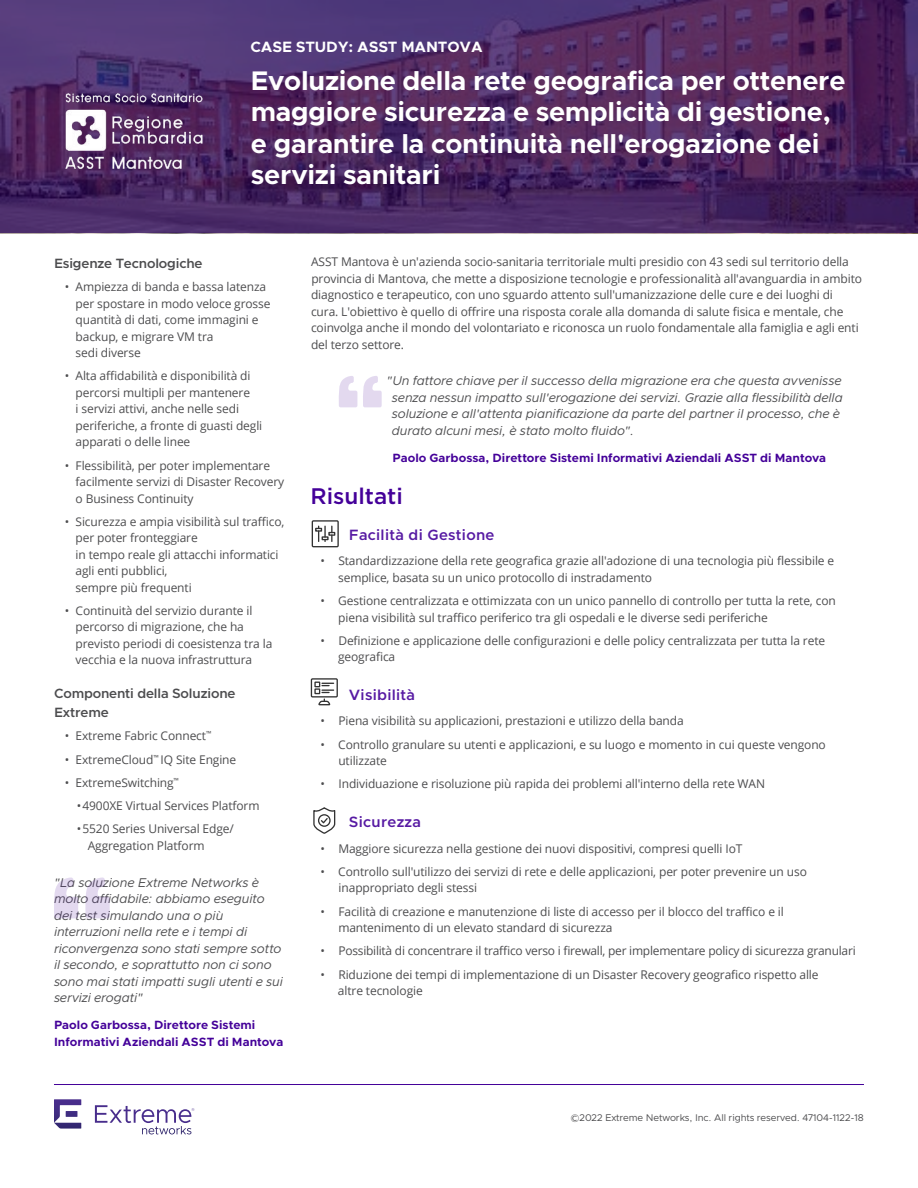
<style>
.page{position:relative;width:918px;height:1188px;background:#fff}
.page>*{position:absolute;margin:0;border:0;box-sizing:border-box;transform-origin:0 0}
.t1{font:700 27px/31.5px "Clarity City";letter-spacing:-.01em;color:#fff}
.t2{font:500 22.5px "Gotham";color:#409}
.t3{font:600 15px "Clarity City";letter-spacing:.02em;color:#571aa3}
.t4{font:700 15px "Clarity City";letter-spacing:-.01em;color:#fff}
.t5{font:600 13.5px/19.5px "Clarity City";letter-spacing:-.01em;color:#4d4d4f}
.t6{font:italic 12.75px/16.5px "Clarity City";letter-spacing:-.005em;color:#4d4d4f}
.t7{font:12px/16.5px "Open Sans";letter-spacing:-.01em;color:#4d4d4f}
.t8{font:700 12px/16.5px "Clarity City";letter-spacing:.005em;color:#409}
.t9{font:9.75px "Clarity City";letter-spacing:-.01em;color:#4d4d4f}
</style>
<div class="page">
<hr style="left:54px;top:1084px;width:810px;height:1px;background:#409">
<svg style="left:54px;top:1099px;width:27px;height:30px"></svg>
<svg style="left:95px;top:1105px;width:99px;height:29px"></svg>
<svg style="left:0;top:0;width:918px;height:233px;background:#4d2a63"></svg>
<div style="left:312px;top:520px;width:27px;height:27px;border:1px solid #333"></div>
<svg style="left:315px;top:526px;width:20px;height:15px"></svg>
<div style="left:311px;top:678px;width:27px;height:20px;border:1px solid #333"></div>
<svg style="left:314px;top:682px;width:20px;height:23px"></svg>
<svg style="left:313px;top:807px;width:23px;height:26px"></svg>
<img style="left:54px;top:92px;width:155px;height:77px">
<svg style="left:339px;top:376px;width:43px;height:31px"></svg>
<svg style="left:54px;top:878px;width:56px;height:40px"></svg>
<p class="t4" style="left:250px;top:37px;width:234px">CASE STUDY: ASST MANTOVA</p>
<h1 class="t1" style="left:250px;top:65px;width:597px">Evoluzione della rete geografica per ottenere maggiore sicurezza e semplicità di gestione, e garantire la continuità nell'erogazione dei servizi sanitari</h1>
<p class="t5" style="left:54px;top:253px;width:150px">Esigenze Tecnologiche</p>
<p class="t7" style="left:76px;top:278px;width:196px;text-indent:-11px">• Ampiezza di banda e bassa latenza per spostare in modo veloce grosse quantità di dati, come immagini e backup, e migrare VM tra<br>sedi diverse</p>
<p class="t7" style="left:76px;top:367px;width:188px;text-indent:-11px">• Alta affidabilità e disponibilità di percorsi multipli per mantenere<br>i servizi attivi, anche nelle sedi periferiche, a fronte di guasti degli apparati o delle linee</p>
<p class="t7" style="left:76px;top:457px;width:210px;text-indent:-11px">• Flessibilità, per poter implementare facilmente servizi di Disaster Recovery o Business Continuity</p>
<p class="t7" style="left:76px;top:513px;width:210px;text-indent:-11px">• Sicurezza e ampia visibilità sul traffico, per poter fronteggiare<br>in tempo reale gli attacchi informatici agli enti pubblici,<br>sempre più frequenti</p>
<p class="t7" style="left:76px;top:602px;width:198px;text-indent:-11px">• Continuità del servizio durante il percorso di migrazione, che ha previsto periodi di coesistenza tra la vecchia e la nuova infrastruttura</p>
<p class="t5" style="left:54px;top:683px;width:183px">Componenti della Soluzione<br>Extreme</p>
<p class="t7" style="left:65px;top:727px;width:148px">• Extreme Fabric Connect<sup>™</sup></p>
<p class="t7" style="left:65px;top:751px;width:173px">• ExtremeCloud<sup>™</sup> IQ Site Engine</p>
<p class="t7" style="left:65px;top:774px;width:116px">• ExtremeSwitching<sup>™</sup></p>
<p class="t7" style="left:77px;top:797px;width:184px">•4900XE Virtual Services Platform</p>
<p class="t7" style="left:88px;top:820px;width:148px;text-indent:-11px">•5520 Series Universal Edge/<br>Aggregation Platform</p>
<p class="t6" style="left:54px;top:874px;width:230px">"La soluzione Extreme Networks è molto affidabile: abbiamo eseguito dei test simulando una o più interruzioni nella rete e i tempi di riconvergenza sono stati sempre sotto il secondo, e soprattutto non ci sono sono mai stati impatti sugli utenti e sui servizi erogati"</p>
<p class="t8" style="left:54px;top:1017px;width:231px">Paolo Garbossa, Direttore Sistemi<br>Informativi Aziendali ASST di Mantova</p>
<p class="t7" style="left:311px;top:253px;width:553px">ASST Mantova è un'azienda socio-sanitaria territoriale multi presidio con 43 sedi sul territorio della provincia di Mantova, che mette a disposizione tecnologie e professionalità all'avanguardia in ambito diagnostico e terapeutico, con uno sguardo attento sull'umanizzazione delle cure e dei luoghi di cura. L'obiettivo è quello di offrire una risposta corale alla domanda di salute fisica e mentale, che coinvolga anche il mondo del volontariato e riconosca un ruolo fondamentale alla famiglia e agli enti del terzo settore.</p>
<p class="t6" style="left:392px;top:373px;width:453px;text-indent:-5px">"Un fattore chiave per il successo della migrazione era che questa avvenisse senza nessun impatto sull'erogazione dei servizi. Grazie alla flessibilità della soluzione e all'attenta pianificazione da parte del partner il processo, che è durato alcuni mesi, è stato molto fluido".</p>
<p class="t8" style="left:393px;top:450px;width:435px">Paolo Garbossa, Direttore Sistemi Informativi Aziendali ASST di Mantova</p>
<h2 class="t2" style="left:311px;top:481px;width:94px">Risultati</h2>
<p class="t3" style="left:349px;top:525px;width:147px">Facilità di Gestione</p>
<p class="t7" style="left:338px;top:552px;width:498px;text-indent:-18px">• Standardizzazione della rete geografica grazie all'adozione di una tecnologia più flessibile e semplice, basata su un unico protocollo di instradamento</p>
<p class="t7" style="left:338px;top:592px;width:499px;text-indent:-18px">• Gestione centralizzata e ottimizzata con un unico pannello di controllo per tutta la rete, con piena visibilità sul traffico periferico tra gli ospedali e le diverse sedi periferiche</p>
<p class="t7" style="left:338px;top:632px;width:489px;text-indent:-18px">• Definizione e applicazione delle configurazioni e delle policy centralizzata per tutta la rete geografica</p>
<p class="t3" style="left:349px;top:685px;width:68px">Visibilità</p>
<p class="t7" style="left:320px;top:713px;width:365px">• Piena visibilità su applicazioni, prestazioni e utilizzo della banda</p>
<p class="t7" style="left:338px;top:736px;width:489px;text-indent:-18px">• Controllo granulare su utenti e applicazioni, e su luogo e momento in cui queste vengono utilizzate</p>
<p class="t7" style="left:320px;top:776px;width:446px">• Individuazione e risoluzione più rapida dei problemi all'interno della rete WAN</p>
<p class="t3" style="left:349px;top:812px;width:74px">Sicurezza</p>
<p class="t7" style="left:320px;top:840px;width:424px">• Maggiore sicurezza nella gestione dei nuovi dispositivi, compresi quelli IoT</p>
<p class="t7" style="left:339px;top:863px;width:470px;text-indent:-18px">• Controllo sull'utilizzo dei servizi di rete e delle applicazioni, per poter prevenire un uso inappropriato degli stessi</p>
<p class="t7" style="left:338px;top:903px;width:447px;text-indent:-18px">• Facilità di creazione e manutenzione di liste di accesso per il blocco del traffico e il mantenimento di un elevato standard di sicurezza</p>
<p class="t7" style="left:320px;top:942px;width:537px">• Possibilità di concentrare il traffico verso i firewall, per implementare policy di sicurezza granulari</p>
<p class="t7" style="left:338px;top:966px;width:482px;text-indent:-18px">• Riduzione dei tempi di implementazione di un Disaster Recovery geografico rispetto alle altre tecnologie</p>
<p class="t9" style="left:571px;top:1111px;width:295px">©2022 Extreme Networks, Inc. All rights reserved. 47104-1122-18</p>
</div>
